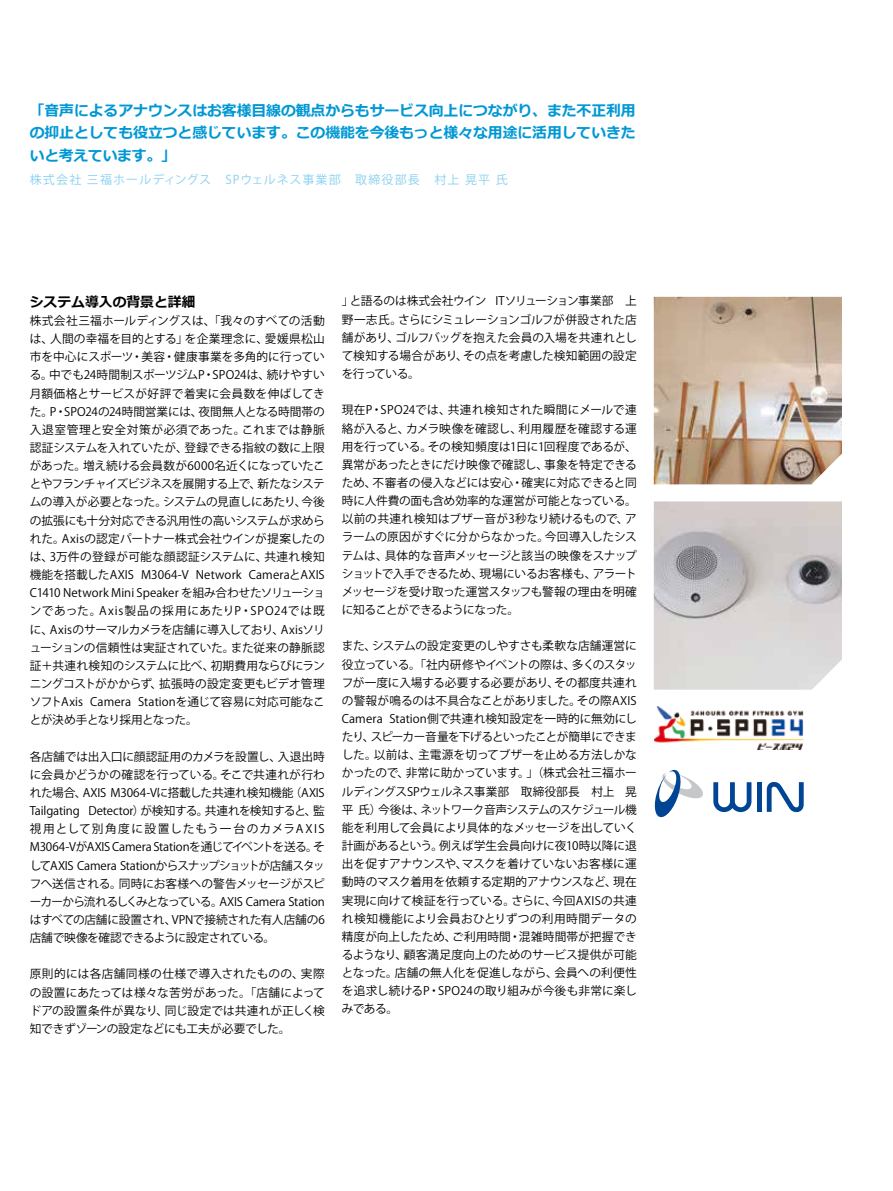
<style>
.page{position:relative;width:893px;height:1191px;background:#fff}
.page>*{position:absolute;margin:0;border:0;box-sizing:border-box;transform-origin:0 0}
.t1{font:700 14.85px/22.8px "Meiryo";letter-spacing:-.005em;color:#0098d4;text-align:justify}
.t2{font:700 13.8px "Meiryo";color:#000}
.t3{font:12px "Koz Go Pro";letter-spacing:.1em;color:#87d0f0}
.t4{font:11.7px/18.1px "Koz Go Pro";letter-spacing:-.015em;color:#000;text-align:justify}
</style>
<div class="page">
<img style="left:654px;top:297px;width:188px;height:187px">
<img style="left:654px;top:501px;width:188px;height:188px">
<img style="left:655px;top:706px;width:149px;height:44px">
<svg style="left:767px;top:782px;width:37px;height:30px"></svg>
<hr style="left:757px;top:782px;width:4px;height:30px;background:#004494">
<svg style="left:713px;top:782px;width:38px;height:30px"></svg>
<svg style="left:655px;top:770px;width:48px;height:47px"></svg>
<p class="t1" style="left:30px;top:100px;width:607px">「音声によるアナウンスはお客様目線の観点からもサービス向上につながり、また不正利用の抑止としても役立つと感じています。この機能を今後もっと様々な用途に活用していきたいと考えています。」</p>
<p class="t3" style="left:30px;top:172px;width:479px">株式会社 三福ホールディングス　SPウェルネス事業部　取締役部長　村上 晃平 氏</p>
<p class="t2" style="left:30px;top:292px;width:167px">システム導入の背景と詳細</p>
<p class="t4" style="left:30px;top:312px;width:296px">株式会社三福ホールディングスは、「我々のすべての活動は、人間の幸福を目的とする」を企業理念に、愛媛県松山市を中心にスポーツ・美容・健康事業を多角的に行っている。中でも24時間制スポーツジムP・SPO24は、続けやすい月額価格とサービスが好評で着実に会員数を伸ばしてきた。P・SPO24の24時間営業には、夜間無人となる時間帯の入退室管理と安全対策が必須であった。これまでは静脈認証システムを入れていたが、登録できる指紋の数に上限があった。増え続ける会員数が6000名近くになっていたことやフランチャイズビジネスを展開する上で、新たなシステムの導入が必要となった。システムの見直しにあたり、今後の拡張にも十分対応できる汎用性の高いシステムが求められた。Axisの認定パートナー株式会社ウインが提案したのは、3万件の登録が可能な顔認証システムに、共連れ検知機能を搭載したAXIS M3064-V Network CameraとAXIS C1410 Network Mini Speaker を組み合わせたソリューションであった。Axis製品の採用にあたりP・SPO24では既に、Axisのサーマルカメラを店舗に導入しており、Axisソリューションの信頼性は実証されていた。また従来の静脈認証＋共連れ検知のシステムに比べ、初期費用ならびにランニングコストがかからず、拡張時の設定変更もビデオ管理ソフトAxis Camera Stationを通じて容易に対応可能なことが決め手となり採用となった。</p>
<p class="t4" style="left:30px;top:747px;width:296px">各店舗では出入口に顔認証用のカメラを設置し、入退出時に会員かどうかの確認を行っている。そこで共連れが行われた場合、AXIS M3064-Vに搭載した共連れ検知機能（AXIS Tailgating Detector）が検知する。共連れを検知すると、監視用として別角度に設置したもう一台のカメラAXIS M3064-VがAXIS Camera Stationを通じてイベントを送る。そしてAXIS Camera Stationからスナップショットが店舗スタッフへ送信される。同時にお客様への警告メッセージがスピーカーから流れるしくみとなっている。AXIS Camera Stationはすべての店舗に設置され、VPNで接続された有人店舗の6店舗で映像を確認できるように設定されている。</p>
<p class="t4" style="left:30px;top:965px;width:296px">原則的には各店舗同様の仕様で導入されたものの、実際の設置にあたっては様々な苦労があった。「店舗によってドアの設置条件が異なり、同じ設定では共連れが正しく検知できずゾーンの設定などにも工夫が必要でした。</p>
<p class="t4" style="left:342px;top:292px;width:296px">」と語るのは株式会社ウイン ITソリューション事業部　上野一志氏。さらにシミュレーションゴルフが併設された店舗があり、ゴルフバッグを抱えた会員の入場を共連れとして検知する場合があり、その点を考慮した検知範囲の設定を行っている。</p>
<p class="t4" style="left:342px;top:401px;width:296px">現在P・SPO24では、共連れ検知された瞬間にメールで連絡が入ると、カメラ映像を確認し、利用履歴を確認する運用を行っている。その検知頻度は1日に1回程度であるが、異常があったときにだけ映像で確認し、事象を特定できるため、不審者の侵入などには安心・確実に対応できると同時に人件費の面も含め効率的な運営が可能となっている。以前の共連れ検知はブザー音が3秒なり続けるもので、アラームの原因がすぐに分からなかった。今回導入したシステムは、具体的な音声メッセージと該当の映像をスナップショットで入手できるため、現場にいるお客様も、アラートメッセージを受け取った運営スタッフも警報の理由を明確に知ることができるようになった。</p>
<p class="t4" style="left:342px;top:637px;width:296px">また、システムの設定変更のしやすさも柔軟な店舗運営に役立っている。「社内研修やイベントの際は、多くのスタッフが一度に入場する必要する必要があり、その都度共連れの警報が鳴るのは不具合なことがありました。その際AXIS Camera Station側で共連れ検知設定を一時的に無効にしたり、スピーカー音量を下げるといったことが簡単にできました。以前は、主電源を切ってブザーを止める方法しかなかったので、非常に助かっています。」（株式会社三福ホールディングスSPウェルネス事業部　取締役部長　村上 晃平 氏）今後は、ネットワーク音声システムのスケジュール機能を利用して会員により具体的なメッセージを出していく計画があるという。例えば学生会員向けに夜10時以降に退出を促すアナウンスや、マスクを着けていないお客様に運動時のマスク着用を依頼する定期的アナウンスなど、現在実現に向けて検証を行っている。さらに、今回AXISの共連れ検知機能により会員おひとりずつの利用時間データの精度が向上したため、ご利用時間・混雑時間帯が把握できるようなり、顧客満足度向上のためのサービス提供が可能となった。店舗の無人化を促進しながら、会員への利便性を追求し続けるP・SPO24の取り組みが今後も非常に楽しみである。</p>
</div>
